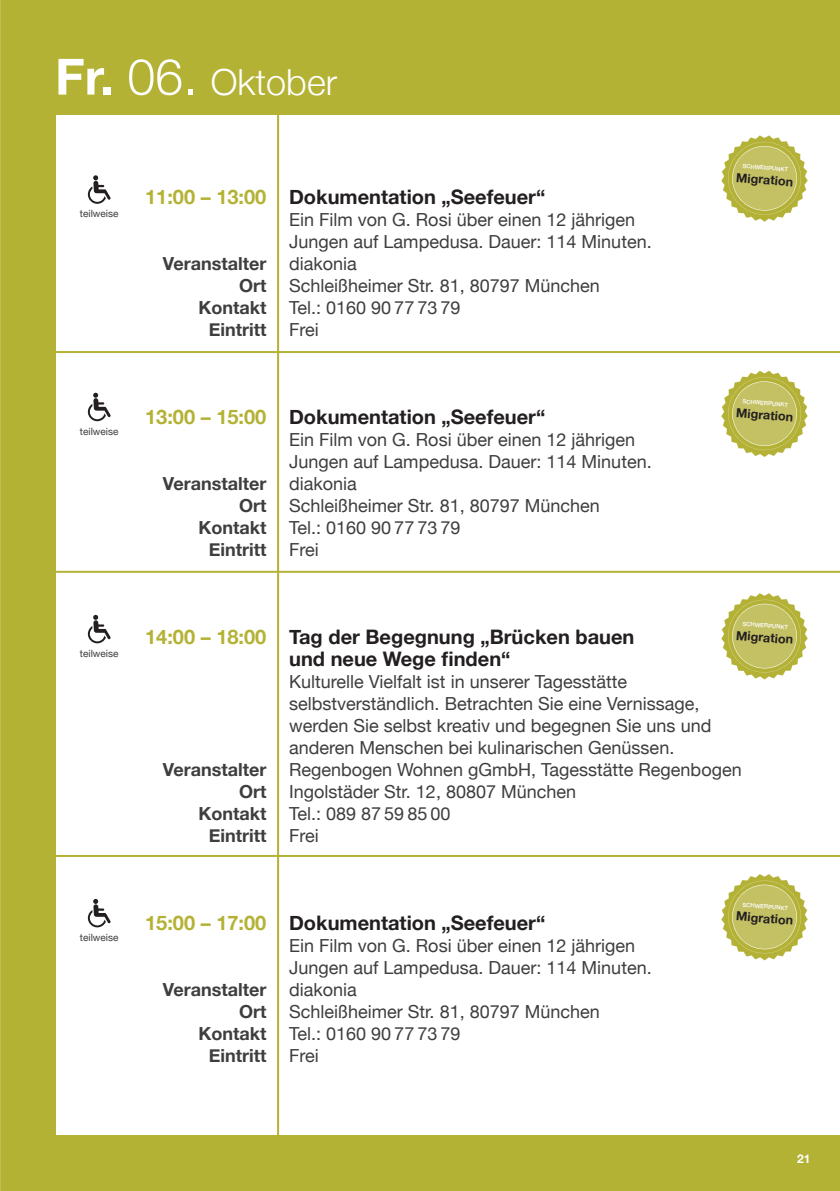
<style>
.page{position:relative;width:840px;height:1191px;background:#fff}
.page>*{position:absolute;margin:0;border:0;box-sizing:border-box;transform-origin:0 0}
.t1{font:300 36px "Helvetica Neue";color:#fff}
.t2{font:700 20px/22px "Helvetica Neue";color:#231f20}
.t3{font:700 20px "Helvetica Neue";color:#b4b235}
.t4{font:18px/22px "Helvetica Neue";color:#3e3e3f}
.t5{font:700 18px/22px "Helvetica Neue";color:#3e3e3f;text-align:right}
.t6{font:700 12.6px "Helvetica Neue";color:#231f20}
.t7{font:700 12px "Helvetica Neue";color:#fff}
.t8{font:10px "Helvetica Neue";color:#3e3e3f}
.t9{font:500 5.8px "Helvetica Neue";color:#fff}
.s1{font-weight:700;font-size:50px}
.s2{font-size:50px}
</style>
<div class="page">
<div style="left:0;top:0;width:839px;height:1191px;background:#b4b235"></div>
<div style="left:57px;top:116px;width:782px;height:1018px;background:#fff"></div>
<hr style="left:277px;top:108px;width:2px;height:1037px;background:#b4b235">
<hr style="left:0;top:0;width:1px;height:1191px;background:#bfbc51">
<hr style="left:45px;top:855px;width:794px;height:2px;background:#b4b235">
<hr style="left:45px;top:571px;width:794px;height:2px;background:#b4b235">
<hr style="left:45px;top:351px;width:794px;height:2px;background:#b4b235">
<svg style="left:721px;top:135px;width:86px;height:87px"></svg>
<svg style="left:721px;top:370px;width:86px;height:87px"></svg>
<svg style="left:721px;top:593px;width:86px;height:86px"></svg>
<svg style="left:721px;top:874px;width:86px;height:86px"></svg>
<svg style="left:88px;top:175px;width:23px;height:29px"></svg>
<svg style="left:88px;top:393px;width:23px;height:28px"></svg>
<svg style="left:88px;top:615px;width:23px;height:28px"></svg>
<svg style="left:88px;top:899px;width:23px;height:28px"></svg>
<h1 class="t1" style="left:55px;top:53px;width:283px"><span class="s1">Fr.</span> <span class="s2">06.</span> Oktober</h1>
<p class="t8" style="left:80px;top:206px;width:40px">teilweise</p>
<p class="t3" style="left:145px;top:181px;width:123px">11:00 – 13:00</p>
<p class="t5" style="left:163px;top:253px;width:105px">Veranstalter<br>Ort<br>Kontakt<br>Eintritt</p>
<p class="t2" style="left:289px;top:186px;width:257px">Dokumentation „Seefeuer“</p>
<p class="t4" style="left:289px;top:210px;width:364px">Ein Film von G. Rosi über einen 12 jährigen<br>Jungen auf Lampedusa. Dauer: 114 Minuten. diakonia<br>Schleißheimer Str. 81, 80797 München<br>Tel.: 0160 90 77 73 79<br>Frei</p>
<p class="t8" style="left:80px;top:424px;width:40px">teilweise</p>
<p class="t3" style="left:145px;top:401px;width:123px">13:00 – 15:00</p>
<p class="t5" style="left:163px;top:473px;width:105px">Veranstalter<br>Ort<br>Kontakt<br>Eintritt</p>
<p class="t2" style="left:289px;top:406px;width:257px">Dokumentation „Seefeuer“</p>
<p class="t4" style="left:289px;top:430px;width:364px">Ein Film von G. Rosi über einen 12 jährigen<br>Jungen auf Lampedusa. Dauer: 114 Minuten. diakonia<br>Schleißheimer Str. 81, 80797 München<br>Tel.: 0160 90 77 73 79<br>Frei</p>
<p class="t9" style="left:742px;top:161px;width:47px;rotate:4deg">SCHWERPUNKT</p>
<p class="t6" style="left:736px;top:167px;width:59px;rotate:5deg">Migration</p>
<p class="t9" style="left:742px;top:397px;width:47px;rotate:4deg">SCHWERPUNKT</p>
<p class="t6" style="left:736px;top:402px;width:59px;rotate:5deg">Migration</p>
<p class="t8" style="left:80px;top:646px;width:40px">teilweise</p>
<p class="t8" style="left:80px;top:930px;width:40px">teilweise</p>
<p class="t3" style="left:145px;top:621px;width:123px">14:00 – 18:00</p>
<p class="t5" style="left:163px;top:759px;width:105px">Veranstalter<br>Ort<br>Kontakt<br>Eintritt</p>
<p class="t9" style="left:742px;top:619px;width:47px;rotate:4deg">SCHWERPUNKT</p>
<p class="t6" style="left:736px;top:625px;width:59px;rotate:5deg">Migration</p>
<p class="t2" style="left:289px;top:626px;width:346px">Tag der Begegnung „Brücken bauen und neue Wege finden“</p>
<p class="t4" style="left:289px;top:672px;width:454px">Kulturelle Vielfalt ist in unserer Tagesstätte selbstverständlich. Betrachten Sie eine Vernissage, werden Sie selbst kreativ und begegnen Sie uns und anderen Menschen bei kulinarischen Genüssen.<br>Regenbogen Wohnen gGmbH, Tagesstätte Regenbogen Ingolstäder Str. 12, 80807 München<br>Tel.: 089 87 59 85 00<br>Frei</p>
<p class="t3" style="left:145px;top:907px;width:123px">15:00 – 17:00</p>
<p class="t5" style="left:163px;top:979px;width:105px">Veranstalter<br>Ort<br>Kontakt<br>Eintritt</p>
<p class="t2" style="left:289px;top:912px;width:257px">Dokumentation „Seefeuer“</p>
<p class="t4" style="left:289px;top:936px;width:364px">Ein Film von G. Rosi über einen 12 jährigen<br>Jungen auf Lampedusa. Dauer: 114 Minuten. diakonia<br>Schleißheimer Str. 81, 80797 München<br>Tel.: 0160 90 77 73 79<br>Frei</p>
<p class="t9" style="left:742px;top:900px;width:47px;rotate:4deg">SCHWERPUNKT</p>
<p class="t6" style="left:736px;top:906px;width:59px;rotate:5deg">Migration</p>
<p class="t7" style="left:796px;top:1149px;width:15px">21</p>
</div>
